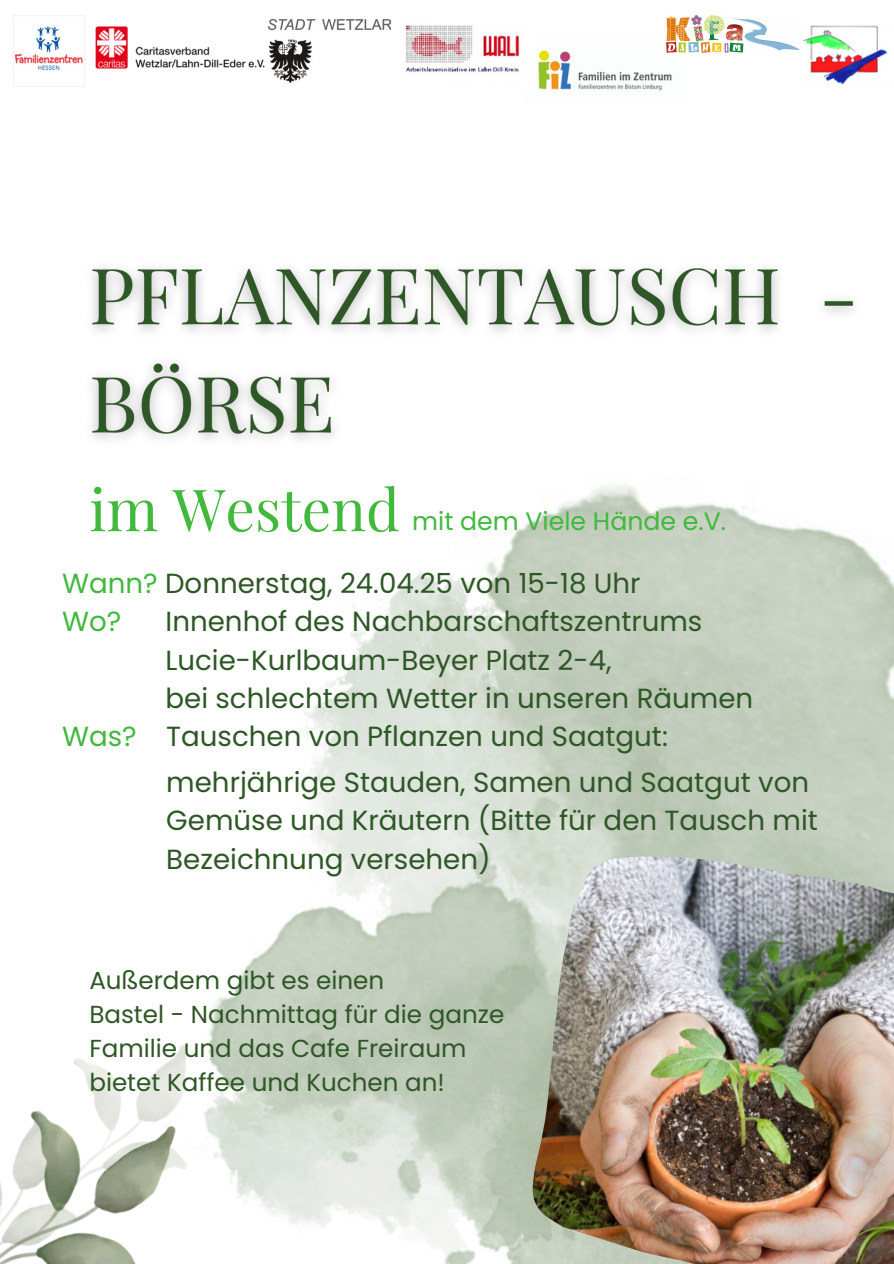
<style>
.page{position:relative;width:894px;height:1264px;background:#fff}
.page>*{position:absolute;margin:0;border:0;box-sizing:border-box;transform-origin:0 0}
.t1{font:58.2px "Playfair Display";color:#40b93c}
.t2{font:27.75px/38.1px "Poppins";color:#2e5726}
.t3{font:27.6px/38.1px "Poppins";color:#2e5726}
.t4{font:25.2px "Poppins";color:#40b93c}
.t5{font:24.6px/33.9px "Poppins";color:#2e5726}
.s1{color:#40b93c}
</style>
<div class="page">
<img style="left:225px;top:485px;width:668px;height:778px">
<img style="left:0;top:997px;width:225px;height:266px">
<img style="left:531px;top:856px;width:362px;height:407px">
<img style="left:538px;top:50px;width:134px;height:41px">
<img style="left:13px;top:16px;width:62px;height:70px">
<img style="left:75px;top:15px;width:209px;height:71px">
<img style="left:269px;top:20px;width:122px;height:63px">
<img style="left:405px;top:25px;width:115px;height:48px">
<img style="left:666px;top:16px;width:133px;height:37px">
<img style="left:799px;top:25px;width:89px;height:60px">
<img style="left:92px;top:267px;width:761px;height:173px">
<p class="t1" style="left:89px;top:468px;width:312px">im Westend</p>
<p class="t4" style="left:412px;top:504px;width:315px">mit dem Viele Hände e.V.</p>
<p class="t3" style="left:62px;top:564px;width:580px"><span class="s1">Wann?</span> Donnerstag, 24.04.25 von 15-18 Uhr<br><span class="s1">Wo?</span></p>
<p class="t3" style="left:165px;top:602px;width:538px">Innenhof des Nachbarschaftszentrums</p>
<p class="t3" style="left:165px;top:641px;width:447px">Lucie-Kurlbaum-Beyer Platz 2-4,</p>
<p class="t3" style="left:165px;top:679px;width:589px">bei schlechtem Wetter in unseren Räumen</p>
<p class="t3" style="left:62px;top:717px;width:607px"><span class="s1">Was?</span> Tauschen von Pflanzen und Saatgut:</p>
<p class="t2" style="left:166px;top:763px;width:653px">mehrjährige Stauden, Samen und Saatgut von<br>Gemüse und Kräutern (Bitte für den Tausch mit<br>Bezeichnung versehen)</p>
<p class="t5" style="left:89px;top:963px;width:296px">Außerdem gibt es einen</p>
<p class="t5" style="left:89px;top:997px;width:416px">Bastel - Nachmittag für die ganze<br>Familie und das Cafe Freiraum bietet Kaffee und Kuchen an!</p>
</div>
